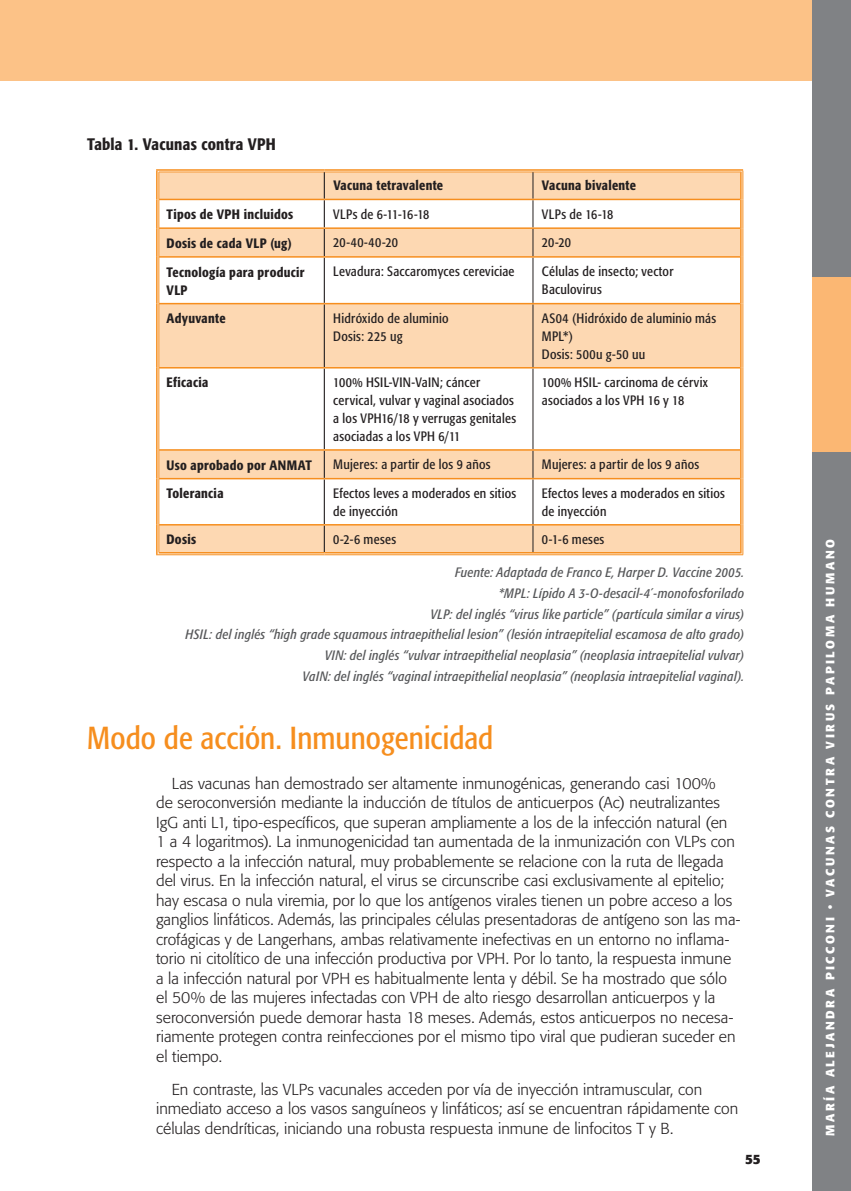
<style>
.page{position:relative;width:851px;height:1191px;background:#fff}
.page>*{position:absolute;margin:0;border:0;box-sizing:border-box;transform-origin:0 0}
.t1{font:condensed 31.5px "Formata";letter-spacing:.005em;color:#f68e1e}
.t2{font:500 condensed 16.5px "Formata";letter-spacing:.015em;color:#231f20}
.t3{font:300 15.75px/19.5px "Formata";color:#231f20}
.t4{font:condensed 13.5px/18px "Formata";letter-spacing:.02em;color:#231f20}
.t5{font:italic condensed 13.5px/20.7px "Formata";letter-spacing:.02em;color:#57585a;text-align:right}
.t6{font:500 condensed 13.5px/18px "Formata";letter-spacing:.02em;color:#231f20}
.t7{font:700 13.5px "Formata";color:#231f20}
.t8{font:700 12px "Formata";letter-spacing:.22em;color:#fff}
</style>
<div class="page">
<div style="left:0;top:0;width:816px;height:81px;background:#fcc287"></div>
<div style="left:812px;top:0;width:38px;height:1191px;background:#808285"></div>
<div style="left:812px;top:277px;width:38px;height:174px;background:#fbb773"></div>
<div style="left:159px;top:173px;width:581px;height:379px;background:#fdd8b2"></div>
<svg style="left:159px;top:200px;width:581px;height:324px"></svg>
<hr style="left:156px;top:169px;width:168px;height:2px;background:#f68e1e">
<hr style="left:158px;top:172px;width:166px;height:1px;background:#f68e1e">
<hr style="left:156px;top:171px;width:2px;height:28px;background:#f68e1e">
<hr style="left:324px;top:169px;width:209px;height:2px;background:#f68e1e">
<hr style="left:324px;top:172px;width:209px;height:1px;background:#f68e1e">
<hr style="left:533px;top:169px;width:210px;height:2px;background:#f68e1e">
<hr style="left:533px;top:172px;width:208px;height:1px;background:#f68e1e">
<hr style="left:156px;top:199px;width:2px;height:29px;background:#f68e1e">
<hr style="left:156px;top:228px;width:2px;height:29px;background:#f68e1e">
<svg style="left:158px;top:172px;width:1px;height:85px"></svg>
<svg style="left:740px;top:171px;width:3px;height:86px"></svg>
<hr style="left:156px;top:257px;width:2px;height:47px;background:#f68e1e">
<hr style="left:158px;top:257px;width:1px;height:47px;background:#f68e1e">
<hr style="left:740px;top:257px;width:1px;height:47px;background:#f68e1e">
<hr style="left:742px;top:257px;width:1px;height:47px;background:#f68e1e">
<hr style="left:156px;top:304px;width:2px;height:64px;background:#f68e1e">
<hr style="left:158px;top:304px;width:1px;height:64px;background:#f68e1e">
<hr style="left:740px;top:304px;width:1px;height:64px;background:#f68e1e">
<hr style="left:742px;top:304px;width:1px;height:64px;background:#f68e1e">
<hr style="left:156px;top:368px;width:2px;height:82px;background:#f68e1e">
<hr style="left:158px;top:368px;width:1px;height:82px;background:#f68e1e">
<hr style="left:740px;top:368px;width:1px;height:82px;background:#f68e1e">
<hr style="left:742px;top:368px;width:1px;height:82px;background:#f68e1e">
<hr style="left:156px;top:450px;width:2px;height:28px;background:#f68e1e">
<svg style="left:158px;top:450px;width:1px;height:28px"></svg>
<svg style="left:740px;top:450px;width:3px;height:28px"></svg>
<hr style="left:156px;top:478px;width:2px;height:47px;background:#f68e1e">
<hr style="left:158px;top:478px;width:1px;height:47px;background:#f68e1e">
<hr style="left:740px;top:478px;width:1px;height:47px;background:#f68e1e">
<hr style="left:742px;top:478px;width:1px;height:47px;background:#f68e1e">
<hr style="left:156px;top:525px;width:2px;height:29px;background:#f68e1e">
<svg style="left:158px;top:525px;width:1px;height:27px"></svg>
<svg style="left:740px;top:525px;width:3px;height:29px"></svg>
<hr style="left:158px;top:552px;width:166px;height:1px;background:#f68e1e">
<hr style="left:156px;top:554px;width:168px;height:1px;background:#f68e1e">
<hr style="left:324px;top:552px;width:209px;height:1px;background:#f68e1e">
<hr style="left:324px;top:554px;width:209px;height:1px;background:#f68e1e">
<hr style="left:533px;top:552px;width:208px;height:1px;background:#f68e1e">
<hr style="left:533px;top:554px;width:210px;height:1px;background:#f68e1e">
<svg style="left:324px;top:172px;width:1px;height:84px"></svg>
<hr style="left:324px;top:258px;width:1px;height:45px;background:#231f20">
<hr style="left:324px;top:304px;width:1px;height:63px;background:#231f20">
<hr style="left:324px;top:368px;width:1px;height:81px;background:#231f20">
<svg style="left:324px;top:451px;width:1px;height:27px"></svg>
<hr style="left:324px;top:479px;width:1px;height:45px;background:#231f20">
<svg style="left:324px;top:525px;width:1px;height:27px"></svg>
<svg style="left:532px;top:172px;width:1px;height:84px"></svg>
<hr style="left:532px;top:258px;width:1px;height:45px;background:#231f20">
<hr style="left:532px;top:304px;width:1px;height:63px;background:#231f20">
<hr style="left:532px;top:368px;width:1px;height:81px;background:#231f20">
<svg style="left:532px;top:451px;width:1px;height:27px"></svg>
<hr style="left:532px;top:479px;width:1px;height:45px;background:#231f20">
<svg style="left:532px;top:525px;width:1px;height:27px"></svg>
<hr style="left:159px;top:199px;width:165px;height:1px;background:#f68e1e">
<hr style="left:324px;top:199px;width:209px;height:1px;background:#f68e1e">
<hr style="left:533px;top:199px;width:207px;height:1px;background:#f68e1e">
<hr style="left:159px;top:227px;width:165px;height:2px;background:#f68e1e">
<hr style="left:324px;top:227px;width:209px;height:2px;background:#f68e1e">
<hr style="left:533px;top:227px;width:207px;height:2px;background:#f68e1e">
<hr style="left:159px;top:256px;width:165px;height:2px;background:#f68e1e">
<hr style="left:324px;top:256px;width:209px;height:2px;background:#f68e1e">
<hr style="left:533px;top:256px;width:207px;height:2px;background:#f68e1e">
<hr style="left:159px;top:303px;width:165px;height:1px;background:#f68e1e">
<hr style="left:324px;top:303px;width:209px;height:1px;background:#f68e1e">
<hr style="left:533px;top:303px;width:207px;height:1px;background:#f68e1e">
<hr style="left:159px;top:367px;width:165px;height:1px;background:#f68e1e">
<hr style="left:324px;top:367px;width:209px;height:1px;background:#f68e1e">
<hr style="left:533px;top:367px;width:207px;height:1px;background:#f68e1e">
<hr style="left:159px;top:449px;width:165px;height:2px;background:#f68e1e">
<hr style="left:324px;top:449px;width:209px;height:2px;background:#f68e1e">
<hr style="left:533px;top:449px;width:207px;height:2px;background:#f68e1e">
<hr style="left:159px;top:478px;width:165px;height:1px;background:#f68e1e">
<hr style="left:324px;top:478px;width:209px;height:1px;background:#f68e1e">
<hr style="left:533px;top:478px;width:207px;height:1px;background:#f68e1e">
<hr style="left:159px;top:524px;width:165px;height:1px;background:#f68e1e">
<hr style="left:324px;top:524px;width:209px;height:1px;background:#f68e1e">
<hr style="left:533px;top:524px;width:207px;height:1px;background:#f68e1e">
<p class="t2" style="left:87px;top:134px;width:190px">Tabla 1. Vacunas contra VPH</p>
<p class="t6" style="left:333px;top:177px;width:111px">Vacuna tetravalente</p>
<p class="t6" style="left:542px;top:177px;width:96px">Vacuna bivalente</p>
<p class="t6" style="left:166px;top:205px;width:128px">Tipos de VPH incluidos</p>
<p class="t4" style="left:333px;top:205px;width:98px">VLPs de 6-11-16-18</p>
<p class="t4" style="left:542px;top:205px;width:73px">VLPs de 16-18</p>
<p class="t6" style="left:166px;top:234px;width:127px">Dosis de cada VLP (ug)</p>
<p class="t4" style="left:333px;top:234px;width:66px">20-40-40-20</p>
<p class="t4" style="left:542px;top:234px;width:31px">20-20</p>
<p class="t6" style="left:166px;top:263px;width:140px">Tecnología para producir<br>VLP</p>
<p class="t4" style="left:333px;top:262px;width:183px">Levadura: Saccaromyces cereviciae</p>
<p class="t4" style="left:542px;top:262px;width:133px">Células de insecto; vector<br>Baculovirus</p>
<p class="t6" style="left:166px;top:309px;width:61px">Adyuvante</p>
<p class="t4" style="left:333px;top:309px;width:117px">Hidróxido de aluminio<br>Dosis: 225 ug</p>
<p class="t4" style="left:542px;top:309px;width:176px">AS04 (Hidróxido de aluminio más<br>MPL*)<br>Dosis: 500u g-50 uu</p>
<p class="t6" style="left:166px;top:374px;width:43px">Eficacia</p>
<p class="t4" style="left:333px;top:373px;width:184px">100% HSIL-VIN-VaIN; cáncer cervical, vulvar y vaginal asociados a los VPH16/18 y verrugas genitales asociadas a los VPH 6/11</p>
<p class="t4" style="left:542px;top:373px;width:167px">100% HSIL- carcinoma de cérvix asociados a los VPH 16 y 18</p>
<p class="t6" style="left:166px;top:456px;width:147px">Uso aprobado por ANMAT</p>
<p class="t4" style="left:333px;top:455px;width:159px">Mujeres: a partir de los 9 años</p>
<p class="t4" style="left:542px;top:455px;width:159px">Mujeres: a partir de los 9 años</p>
<p class="t6" style="left:166px;top:484px;width:58px">Tolerancia</p>
<p class="t4" style="left:333px;top:484px;width:184px">Efectos leves a moderados en sitios de inyección</p>
<p class="t4" style="left:542px;top:484px;width:184px">Efectos leves a moderados en sitios de inyección</p>
<p class="t6" style="left:166px;top:530px;width:31px">Dosis</p>
<p class="t4" style="left:333px;top:530px;width:64px">0-2-6 meses</p>
<p class="t4" style="left:541px;top:530px;width:64px">0-1-6 meses</p>
<p class="t5" style="left:185px;top:562px;width:560px">Fuente: Adaptada de Franco E, Harper D. Vaccine 2005.<br>*MPL: Lípido A 3-O-desacil-4´-monofosforilado<br>VLP: del inglés “virus like particle” (partícula similar a virus)<br>HSIL: del inglés “high grade squamous intraepithelial lesion” (lesión intraepitelial escamosa de alto grado)<br>VIN: del inglés “vulvar intraepithelial neoplasia” (neoplasia intraepitelial vulvar)<br>VaIN: del inglés “vaginal intraepithelial neoplasia” (neoplasia intraepitelial vaginal).</p>
<h1 class="t1" style="left:87px;top:720px;width:407px">Modo de acción. Inmunogenicidad</h1>
<p class="t3" style="left:156px;top:773px;width:585px;text-indent:16px">Las vacunas han demostrado ser altamente inmunogénicas, generando casi 100%<br>de seroconversión mediante la inducción de títulos de anticuerpos (Ac) neutralizantes IgG anti L1, tipo-específicos, que superan ampliamente a los de la infección natural (en 1 a 4 logaritmos). La inmunogenicidad tan aumentada de la inmunización con VLPs con respecto a la infección natural, muy probablemente se relacione con la ruta de llegada del virus. En la infección natural, el virus se circunscribe casi exclusivamente al epitelio; hay escasa o nula viremia, por lo que los antígenos virales tienen un pobre acceso a los ganglios linfáticos. Además, las principales células presentadoras de antígeno son las ma&shy;crofágicas y de Langerhans, ambas relativamente inefectivas en un entorno no inflama&shy;torio ni citolítico de una infección productiva por VPH. Por lo tanto, la respuesta inmune a la infección natural por VPH es habitualmente lenta y débil. Se ha mostrado que sólo el 50% de las mujeres infectadas con VPH de alto riesgo desarrollan anticuerpos y la seroconversión puede demorar hasta 18 meses. Además, estos anticuerpos no necesa&shy;riamente protegen contra reinfecciones por el mismo tipo viral que pudieran suceder en el tiempo.</p>
<p class="t3" style="left:156px;top:1079px;width:583px;text-indent:16px">En contraste, las VLPs vacunales acceden por vía de inyección intramuscular, con inmediato acceso a los vasos sanguíneos y linfáticos; así se encuentran rápidamente con células dendríticas, iniciando una robusta respuesta inmune de linfocitos T y B.</p>
<p class="t7" style="left:745px;top:1150px;width:17px">55</p>
<p class="t8" style="left:822px;top:1136px;width:597px;rotate:-90deg">María Alejandra Picconi • VACUNAS CONTRA VIRUS PAPILOMA HUMANO</p>
</div>
